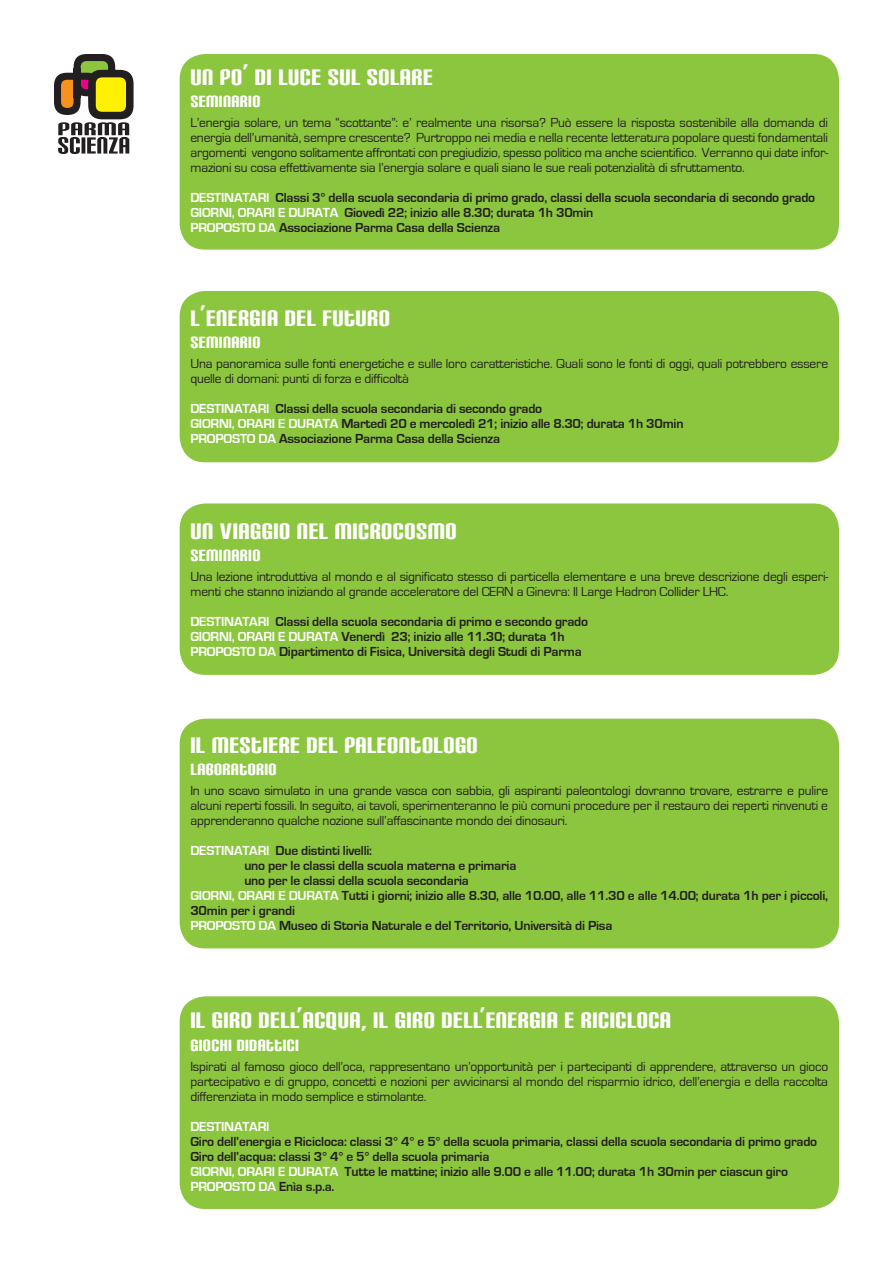
<style>
.page{position:relative;width:893px;height:1263px;background:#fff}
.page>*{position:absolute;margin:0;border:0;box-sizing:border-box;transform-origin:0 0}
.t1{font:27px "Carbon Block";letter-spacing:.02em;color:#fff}
.t2{font:19.5px "Carbon Block";letter-spacing:.02em;color:#fff}
.t3{font:13.5px/15px "Eurostile";letter-spacing:-.015em;color:#231f20;text-align:justify}
.t4{font:700 13.5px/15px "Eurostile";letter-spacing:-.015em;color:#231f20}
.t5{font:700 13.5px "Eurostile";letter-spacing:-.015em;color:#fff}
.s1{color:#fff}
.s2{color:#231f20}
</style>
<div class="page">
<svg style="left:54px;top:54px;width:80px;height:100px"></svg>
<div style="left:180px;top:291px;width:659px;height:171px;background:#8bc63e;border-radius:26px"></div>
<div style="left:180px;top:719px;width:659px;height:229px;background:#8bc63e;border-radius:26px"></div>
<div style="left:180px;top:996px;width:659px;height:213px;background:#8bc63e;border-radius:26px"></div>
<div style="left:180px;top:54px;width:659px;height:196px;background:#8bc63e;border-radius:26px"></div>
<div style="left:180px;top:503px;width:659px;height:172px;background:#8bc63e;border-radius:26px"></div>
<p class="t1" style="left:190px;top:64px;width:244px">UN PO’ DI LUCE SUL SOLARE</p>
<p class="t2" style="left:190px;top:92px;width:72px">SEMINARIO</p>
<p class="t3" style="left:190px;top:115px;width:639px">L’energia solare, un tema “scottante”: e’ realmente una risorsa? Può essere la risposta sostenibile alla domanda di energia dell’umanità, sempre crescente? Purtroppo nei media e nella recente letteratura popolare questi fondamentali argomenti vengono solitamente affrontati con pregiudizio, spesso politico ma anche scientifico. Verranno qui date infor&shy;mazioni su cosa effettivamente sia l’energia solare e quali siano le sue reali potenzialità di sfruttamento.</p>
<p class="t4" style="left:190px;top:190px;width:626px"><span class="s1">Destinatari</span> Classi 3° della scuola secondaria di primo grado, classi della scuola secondaria di secondo grado</p>
<p class="t4" style="left:190px;top:205px;width:404px"><span class="s1">Giorni, orari e durata</span> Giovedì 22; inizio alle 8.30; durata 1h 30min</p>
<p class="t4" style="left:190px;top:220px;width:311px"><span class="s1">PROPOSTO DA</span> Associazione Parma Casa della Scienza</p>
<p class="t1" style="left:190px;top:305px;width:201px">L’ENERGIA DEL FUTURO</p>
<p class="t2" style="left:190px;top:333px;width:72px">SEMINARIO</p>
<p class="t3" style="left:190px;top:357px;width:639px">Una panoramica sulle fonti energetiche e sulle loro caratteristiche. Quali sono le fonti di oggi, quali potrebbero essere quelle di domani: punti di forza e difficoltà</p>
<p class="t4" style="left:190px;top:402px;width:353px"><span class="s1">Destinatari</span> Classi della scuola secondaria di secondo grado</p>
<p class="t4" style="left:190px;top:417px;width:495px"><span class="s1">Giorni, orari e durata</span> Martedì 20 e mercoledì 21; inizio alle 8.30; durata 1h 30min</p>
<p class="t4" style="left:190px;top:432px;width:311px"><span class="s1">PROPOSTO DA</span> Associazione Parma Casa della Scienza</p>
<p class="t1" style="left:190px;top:518px;width:268px">UN VIAGGIO NEL MICROCOSMO</p>
<p class="t2" style="left:190px;top:546px;width:72px">SEMINARIO</p>
<p class="t3" style="left:190px;top:569px;width:639px">Una lezione introduttiva al mondo e al significato stesso di particella elementare e una breve descrizione degli esperi&shy;menti che stanno iniziando al grande acceleratore del CERN a Ginevra: Il Large Hadron Collider LHC.</p>
<p class="t4" style="left:190px;top:614px;width:399px"><span class="s1">Destinatari</span> Classi della scuola secondaria di primo e secondo grado</p>
<p class="t4" style="left:190px;top:629px;width:376px"><span class="s1">Giorni, orari e durata</span> Venerdì 23; inizio alle 11.30; durata 1h</p>
<p class="t4" style="left:190px;top:644px;width:393px"><span class="s1">PROPOSTO DA</span> Dipartimento di Fisica, Università degli Studi di Parma</p>
<p class="t1" style="left:190px;top:732px;width:289px">IL MESTIERE DEL PALEONTOLOGO</p>
<p class="t2" style="left:190px;top:760px;width:88px">LABORATORIO</p>
<p class="t3" style="left:190px;top:784px;width:639px">In uno scavo simulato in una grande vasca con sabbia, gli aspiranti paleontologi dovranno trovare, estrarre e pulire alcuni reperti fossili. In seguito, ai tavoli, sperimenteranno le più comuni procedure per il restauro dei reperti rinvenuti e apprenderanno qualche nozione sull’affascinante mondo dei dinosauri.</p>
<p class="t4" style="left:190px;top:844px;width:183px"><span class="s1">Destinatari</span> Due distinti livelli:</p>
<p class="t4" style="left:244px;top:859px;width:274px">uno per le classi della scuola materna e primaria</p>
<p class="t4" style="left:244px;top:874px;width:226px">uno per le classi della scuola secondaria</p>
<p class="t4" style="left:190px;top:889px;width:639px"><span class="s1">Giorni, orari e durata</span> Tutti i giorni; inizio alle 8.30, alle 10.00, alle 11.30 e alle 14.00; durata 1h per i piccoli,<br>30min per i grandi</p>
<p class="t4" style="left:190px;top:919px;width:424px"><span class="s1">PROPOSTO DA</span> Museo di Storia Naturale e del Territorio, Università di Pisa</p>
<p class="t1" style="left:190px;top:1007px;width:482px">IL GIRO DELL’ACQUA, IL GIRO DELL’ENERGIA E RICICLOCA</p>
<p class="t2" style="left:190px;top:1035px;width:110px">GIOCHI DIDATTICI</p>
<p class="t3" style="left:190px;top:1059px;width:639px">Ispirati al famoso gioco dell’oca, rappresentano un’opportunità per i partecipanti di apprendere, attraverso un gioco partecipativo e di gruppo, concetti e nozioni per avvicinarsi al mondo del risparmio idrico, dell’energia e della raccolta differenziata in modo semplice e stimolante.</p>
<p class="t5" style="left:190px;top:1119px;width:79px">Destinatari</p>
<p class="t4" style="left:190px;top:1134px;width:628px">Giro dell’energia e Ricicloca: classi 3° 4° e 5° della scuola primaria, classi della scuola secondaria di primo grado</p>
<p class="t4" style="left:190px;top:1149px;width:301px">Giro dell’acqua: classi 3° 4° e 5° della scuola primaria</p>
<p class="t4" style="left:190px;top:1164px;width:599px"><span class="s1">Giorni, orari e durata</span> Tutte le mattine; inizio alle 9.00 e alle 11.00; durata 1h 30min per ciascun giro</p>
<p class="t5" style="left:190px;top:1179px;width:146px">PROPOSTO DA <span class="s2">Enìa s.p.a.</span></p>
</div>
